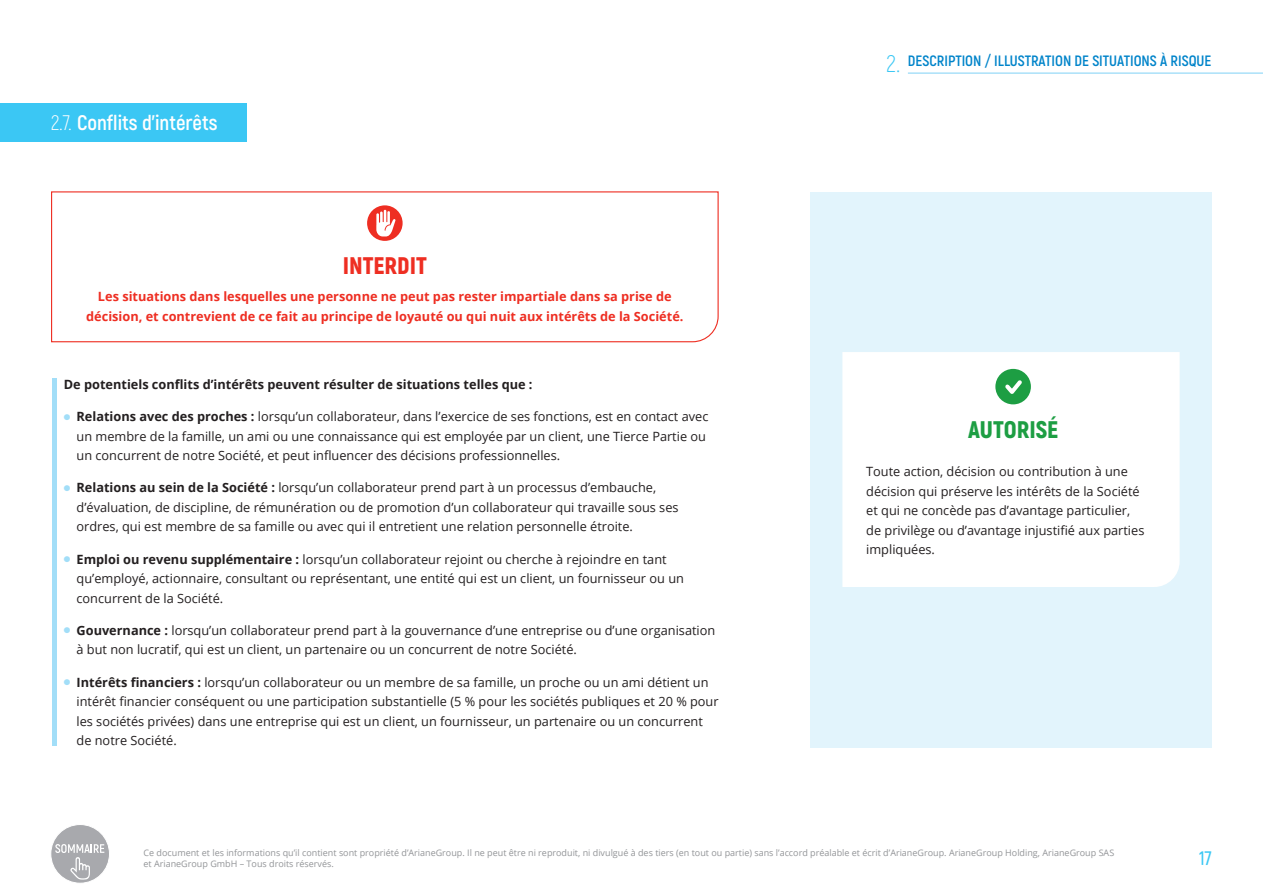
<style>
.page{position:relative;width:1263px;height:893px;background:#fff}
.page>*{position:absolute;margin:0;border:0;box-sizing:border-box;transform-origin:0 0}
.t1{font:900 24px "Akrobat";color:#1d9e43}
.t2{font:900 24px "Akrobat";color:#ee2e22}
.t3{font:700 21px "Akrobat";color:#fff}
.t4{font:600 19.5px "Akrobat";color:#3bc7f4}
.t5{font:700 15px "Akrobat";color:#0084ca}
.t6{font:12.75px/19.5px "Open Sans";color:#231f20}
.t7{font:700 12.75px/19.5px "Open Sans";color:#ee2e22;text-align:center}
.t8{font:700 12.75px "Open Sans";color:#231f20}
.t9{font:9px/10.8px "Open Sans";color:#939598}
.s1{font-weight:300}
.s2{color:#a2def8}
.s3{font-weight:700}
.s4{font-weight:300;font-size:24px;color:#3bc7f4}
</style>
<div class="page">
<div style="left:51px;top:824px;width:58px;height:59px;background:#a8a9ad;border-radius:50%"></div>
<div style="left:50px;top:824px;width:60px;height:60px;border:1px solid #fff;border-radius:50%"></div>
<svg style="left:55px;top:844px;width:49px;height:36px"></svg>
<hr style="left:908px;top:72px;width:355px;height:2px;background:#a9e0f9">
<div style="left:0;top:103px;width:247px;height:38px;background:#3bc7f4"></div>
<div style="left:810px;top:192px;width:402px;height:555px;background:#e2f4fc"></div>
<div style="left:842px;top:352px;width:337px;height:235px;background:#fff"></div>
<div style="left:995px;top:369px;width:36px;height:35px;background:#1d9e43;border-radius:50%"></div>
<svg style="left:1005px;top:380px;width:17px;height:14px"></svg>
<hr style="left:52px;top:378px;width:4px;height:368px;background:#a2def8">
<svg style="left:51px;top:191px;width:668px;height:152px"></svg>
<div style="left:367px;top:205px;width:36px;height:36px;background:#ee2e22;border-radius:50%"></div>
<svg style="left:376px;top:210px;width:20px;height:26px"></svg>
<h2 class="t3" style="left:51px;top:109px;width:168px"><span class="s1">2.7.</span> Conflits d’intérêts</h2>
<h1 class="t2" style="left:343px;top:250px;width:86px">INTERDIT</h1>
<p class="t7" style="left:86px;top:287px;width:599px">Les situations dans lesquelles une personne ne peut pas rester impartiale dans sa prise de décision, et contrevient de ce fait au principe de loyauté ou qui nuit aux intérêts de la Société.</p>
<p class="t8" style="left:64px;top:375px;width:470px">De potentiels conflits d’intérêts peuvent résulter de situations telles que :</p>
<p class="t6" style="left:77px;top:406px;width:633px;text-indent:-13px"><span class="s2">●</span> <span class="s3">Relations avec des proches :</span> lorsqu’un collaborateur, dans l’exercice de ses fonctions, est en contact avec un membre de la famille, un ami ou une connaissance qui est employée par un client, une Tierce Partie ou un concurrent de notre Société, et peut influencer des décisions professionnelles.</p>
<p class="t6" style="left:77px;top:478px;width:603px;text-indent:-13px"><span class="s2">●</span> <span class="s3">Relations au sein de la Société :</span> lorsqu’un collaborateur prend part à un processus d’embauche, d’évaluation, de discipline, de rémunération ou de promotion d’un collaborateur qui travaille sous ses ordres, qui est membre de sa famille ou avec qui il entretient une relation personnelle étroite.</p>
<p class="t6" style="left:77px;top:549px;width:609px;text-indent:-13px"><span class="s2">●</span> <span class="s3">Emploi ou revenu supplémentaire :</span> lorsqu’un collaborateur rejoint ou cherche à rejoindre en tant qu’employé, actionnaire, consultant ou représentant, une entité qui est un client, un fournisseur ou un concurrent de la Société.</p>
<p class="t6" style="left:77px;top:620px;width:640px;text-indent:-13px"><span class="s2">●</span> <span class="s3">Gouvernance :</span> lorsqu’un collaborateur prend part à la gouvernance d’une entreprise ou d’une organisation à but non lucratif, qui est un client, un partenaire ou un concurrent de notre Société.</p>
<p class="t6" style="left:77px;top:672px;width:644px;text-indent:-13px"><span class="s2">●</span> <span class="s3">Intérêts financiers :</span> lorsqu’un collaborateur ou un membre de sa famille, un proche ou un ami détient un intérêt financier conséquent ou une participation substantielle (5 % pour les sociétés publiques et 20 % pour les sociétés privées) dans une entreprise qui est un client, un fournisseur, un partenaire ou un concurrent de notre Société.</p>
<p class="t5" style="left:887px;top:52px;width:326px"><span class="s4">2.</span> DESCRIPTION / ILLUSTRATION DE SITUATIONS À RISQUE</p>
<h1 class="t1" style="left:968px;top:414px;width:92px">AUTORISÉ</h1>
<p class="t6" style="left:866px;top:462px;width:280px">Toute action, décision ou contribution à une décision qui préserve les intérêts de la Société et qui ne concède pas d’avantage particulier, de privilège ou d’avantage injustifié aux parties impliquées.</p>
<p class="t9" style="left:144px;top:847px;width:972px">Ce document et les informations qu’il contient sont propriété d’ArianeGroup. Il ne peut être ni reproduit, ni divulgué à des tiers (en tout ou partie) sans l’accord préalable et écrit d’ArianeGroup. ArianeGroup Holding, ArianeGroup SAS et ArianeGroup GmbH – Tous droits réservés.</p>
<h3 class="t4" style="left:1199px;top:846px;width:14px">17</h3>
</div>
